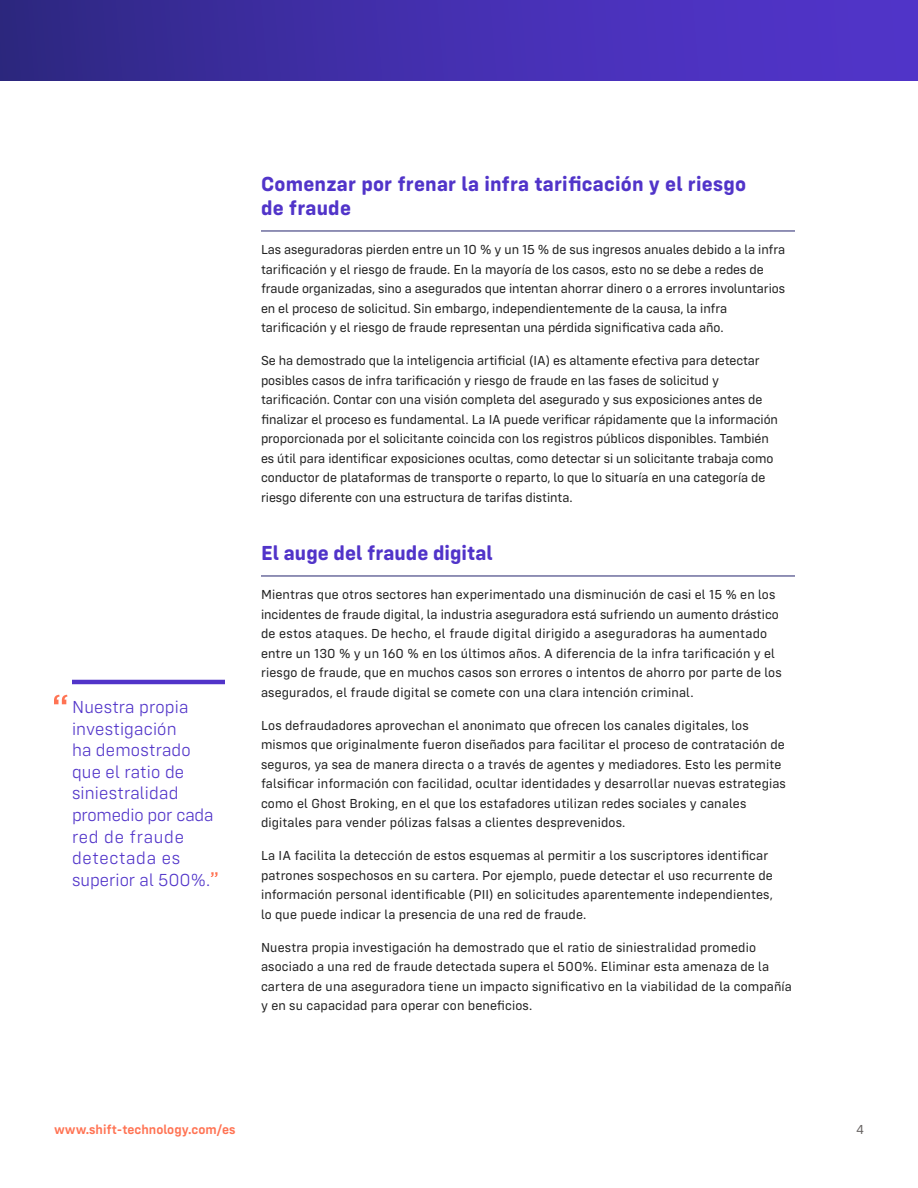
<style>
.page{position:relative;width:918px;height:1188px;background:#fff}
.page>*{position:absolute;margin:0;border:0;box-sizing:border-box;transform-origin:0 0}
.t1{font:700 21px/24px "Config Rounded";letter-spacing:.01em;color:#5134c9}
.t2{font:300 18px/21.6px "Config Rounded";letter-spacing:.01em;color:#5134c9}
.t3{font:13.5px/19.5px "Config Rounded";color:#212121}
.t4{font:600 13.5px "Config Rounded";color:#ff7353}
.t5{font:13.5px "Config Rounded";color:#686463}
</style>
<div class="page">
<div style="left:0;top:0;width:918px;height:81px;background:linear-gradient(to right,#302886,#5536d2)"></div>
<hr style="left:261px;top:231px;width:534px;height:1px;background:#24246e">
<hr style="left:261px;top:576px;width:534px;height:1px;background:#24246e">
<svg style="left:211px;top:872px;width:7px;height:5px"></svg>
<svg style="left:54px;top:695px;width:14px;height:9px"></svg>
<hr style="left:72px;top:680px;width:153px;height:4px;background:#5134c9">
<h2 class="t2" style="left:72px;top:696px;width:143px">Nuestra propia investigación<br>ha demostrado que el ratio de siniestralidad promedio por cada red de fraude detectada es superior al 500%.</h2>
<h1 class="t1" style="left:261px;top:171px;width:487px">Comenzar por frenar la infra tarificación y el riesgo de fraude</h1>
<p class="t3" style="left:261px;top:240px;width:526px">Las aseguradoras pierden entre un 10 % y un 15 % de sus ingresos anuales debido a la infra tarificación y el riesgo de fraude. En la mayoría de los casos, esto no se debe a redes de fraude organizadas, sino a asegurados que intentan ahorrar dinero o a errores involuntarios en el proceso de solicitud. Sin embargo, independientemente de la causa, la infra tarificación y el riesgo de fraude representan una pérdida significativa cada año.</p>
<p class="t3" style="left:261px;top:351px;width:519px">Se ha demostrado que la inteligencia artificial (IA) es altamente efectiva para detectar posibles casos de infra tarificación y riesgo de fraude en las fases de solicitud y tarificación. Contar con una visión completa del asegurado y sus exposiciones antes de finalizar el proceso es fundamental. La IA puede verificar rápidamente que la información proporcionada por el solicitante coincida con los registros públicos disponibles. También es útil para identificar exposiciones ocultas, como detectar si un solicitante trabaja como conductor de plataformas de transporte o reparto, lo que lo situaría en una categoría de riesgo diferente con una estructura de tarifas distinta.</p>
<h1 class="t1" style="left:261px;top:540px;width:233px">El auge del fraude digital</h1>
<p class="t3" style="left:261px;top:585px;width:522px">Mientras que otros sectores han experimentado una disminución de casi el 15 % en los incidentes de fraude digital, la industria aseguradora está sufriendo un aumento drástico de estos ataques. De hecho, el fraude digital dirigido a aseguradoras ha aumentado entre un 130 % y un 160 % en los últimos años. A diferencia de la infra tarificación y el riesgo de fraude, que en muchos casos son errores o intentos de ahorro por parte de los asegurados, el fraude digital se comete con una clara intención criminal.</p>
<p class="t3" style="left:261px;top:715px;width:527px">Los defraudadores aprovechan el anonimato que ofrecen los canales digitales, los mismos que originalmente fueron diseñados para facilitar el proceso de contratación de seguros, ya sea de manera directa o a través de agentes y mediadores. Esto les permite falsificar información con facilidad, ocultar identidades y desarrollar nuevas estrategias como el Ghost Broking, en el que los estafadores utilizan redes sociales y canales digitales para vender pólizas falsas a clientes desprevenidos.</p>
<p class="t3" style="left:261px;top:846px;width:513px">La IA facilita la detección de estos esquemas al permitir a los suscriptores identificar patrones sospechosos en su cartera. Por ejemplo, puede detectar el uso recurrente de información personal identificable (PII) en solicitudes aparentemente independientes, lo que puede indicar la presencia de una red de fraude.</p>
<p class="t3" style="left:261px;top:937px;width:533px">Nuestra propia investigación ha demostrado que el ratio de siniestralidad promedio asociado a una red de fraude detectada supera el 500%. Eliminar esta amenaza de la cartera de una aseguradora tiene un impacto significativo en la viabilidad de la compañía y en su capacidad para operar con beneficios.</p>
<p class="t4" style="left:54px;top:1121px;width:183px">www.shift-technology.com/es</p>
<p class="t5" style="left:856px;top:1121px;width:9px">4</p>
</div>
